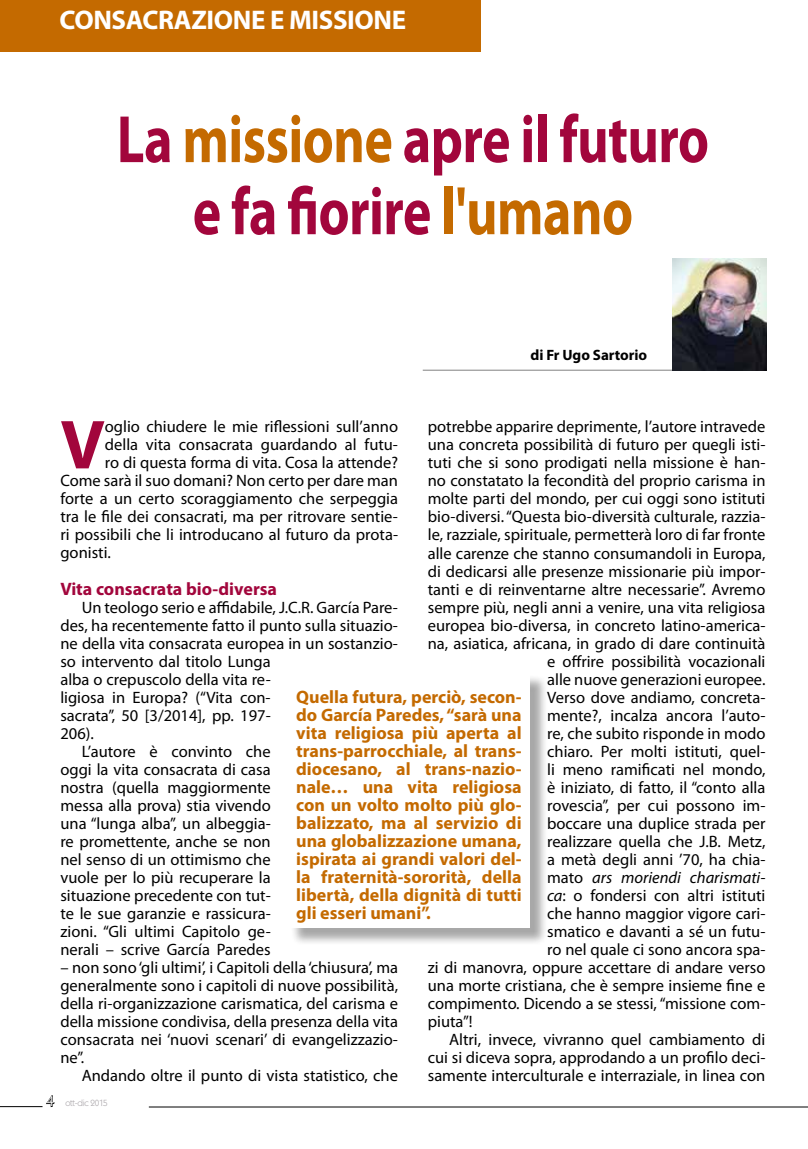
<style>
.page{position:relative;width:808px;height:1149px;background:#fff}
.page>*{position:absolute;margin:0;border:0;box-sizing:border-box;transform-origin:0 0}
.t1{font:700 69.9px "Myriad Pro";color:#a2063c}
.t2{font:700 67.5px/72px "Myriad Pro";letter-spacing:-.01em;color:#a2063c;text-align:center;scale:.8 1}
.t3{font:700 27px "Myriad Pro";letter-spacing:-.015em;color:#fff}
.t4{font:700 18px/18px "Myriad Pro";color:#c46a00;text-align:justify}
.t5{font:700 18px "Myriad Pro";color:#a2063c}
.t6{font:16.5px/18px "Myriad Pro";color:#000;text-align:justify}
.t7{font:italic 16.5px "Myriad Pro";color:#000}
.t8{font:700 15px "Myriad Pro";letter-spacing:-.005em;color:#000}
.t9{font:9px "ITC Kabel Std";letter-spacing:-.03em;color:#aba7ab}
.s1{color:#c46a00}
.s2{font-style:normal}
.s3{font-style:italic}
.s4{font-size:15px;color:#fff}
</style>
<div class="page">
<svg style="left:46px;top:1095px;width:9px;height:11px"></svg>
<hr style="left:0;top:1105px;width:43px;height:1px;background:#000">
<hr style="left:149px;top:1106px;width:659px;height:1px;background:#000">
<div style="left:0;top:0;width:480px;height:51px;background:#c46a00"></div>
<hr style="left:423px;top:370px;width:249px;height:1px;background:#000">
<img style="left:672px;top:258px;width:94px;height:112px">
<div style="left:290px;top:674px;width:259px;height:272px;background:#000;opacity:.5"></div>
<div style="left:288px;top:672px;width:242px;height:255px;background:#fff"></div>
<h3 class="t3" style="left:60px;top:3px;width:348px">CONSACRAZIONE E MISSIONE</h3>
<h2 class="t2" style="left:117px;top:101px;width:742px">La <span class="s1">missione</span> apre il futuro e fa fiorire <span class="s1">l'umano</span></h2>
<p class="t8" style="left:530px;top:345px;width:118px">di Fr Ugo Sartorio</p>
<h1 class="t1" style="left:60px;top:399px;width:46px">V</h1>
<p class="t6" style="left:105px;top:417px;width:295px">oglio chiudere le mie riflessioni sull’anno</p>
<p class="t6" style="left:428px;top:417px;width:339px">potrebbe apparire deprimente, l’autore intravede</p>
<p class="t6" style="left:428px;top:435px;width:339px">una concreta possibilità di futuro per quegli isti-</p>
<p class="t6" style="left:428px;top:453px;width:339px">tuti che si sono prodigati nella missione è han-</p>
<p class="t6" style="left:428px;top:471px;width:339px">no constatato la fecondità del proprio carisma in</p>
<p class="t6" style="left:428px;top:489px;width:339px">molte parti del mondo, per cui oggi sono istituti</p>
<p class="t6" style="left:428px;top:507px;width:339px">bio-diversi. “Questa bio-diversità culturale, razzia-</p>
<p class="t6" style="left:428px;top:525px;width:339px">le, razziale, spirituale, permetterà loro di far fronte</p>
<p class="t6" style="left:428px;top:543px;width:339px">alle carenze che stanno consumandoli in Europa,</p>
<p class="t6" style="left:428px;top:561px;width:339px">di dedicarsi alle presenze missionarie più impor-</p>
<p class="t6" style="left:428px;top:579px;width:339px">tanti e di reinventarne altre necessarie”. Avremo</p>
<p class="t6" style="left:428px;top:597px;width:339px">sempre più, negli anni a venire, una vita religiosa</p>
<p class="t6" style="left:428px;top:615px;width:339px">europea bio-diversa, in concreto latino-america-</p>
<p class="t6" style="left:428px;top:633px;width:339px">na, asiatica, africana, in grado di dare continuità</p>
<p class="t6" style="left:547px;top:651px;width:220px">e offrire possibilità vocazionali</p>
<p class="t6" style="left:547px;top:669px;width:220px">alle nuove generazioni europee.</p>
<p class="t6" style="left:547px;top:687px;width:220px">Verso dove andiamo, concreta-</p>
<p class="t6" style="left:547px;top:705px;width:220px">mente?, incalza ancora l’auto-</p>
<p class="t6" style="left:547px;top:723px;width:220px">re, che subito risponde in modo</p>
<p class="t6" style="left:547px;top:741px;width:220px">chiaro. Per molti istituti, quel-</p>
<p class="t6" style="left:547px;top:759px;width:220px">li meno ramificati nel mondo,</p>
<p class="t6" style="left:547px;top:777px;width:220px">è iniziato, di fatto, il “conto alla</p>
<p class="t6" style="left:547px;top:795px;width:220px">rovescia”, per cui possono im-</p>
<p class="t6" style="left:547px;top:813px;width:220px">boccare una duplice strada per</p>
<p class="t6" style="left:547px;top:831px;width:220px">realizzare quella che J.B. Metz,</p>
<p class="t6" style="left:547px;top:849px;width:220px">a metà degli anni ’70, ha chia-</p>
<p class="t7" style="left:547px;top:866px;width:220px"><span class="s2">mato</span> ars moriendi charismati-</p>
<p class="t6" style="left:547px;top:885px;width:220px"><span class="s3">ca</span>: o fondersi con altri istituti</p>
<p class="t6" style="left:547px;top:903px;width:220px">che hanno maggior vigore cari-</p>
<p class="t6" style="left:547px;top:921px;width:220px">smatico e davanti a sé un futu-</p>
<p class="t6" style="left:547px;top:939px;width:220px">ro nel quale ci sono ancora spa-</p>
<p class="t6" style="left:428px;top:957px;width:339px">zi di manovra, oppure accettare di andare verso</p>
<p class="t6" style="left:428px;top:975px;width:339px">una morte cristiana, che è sempre insieme fine e</p>
<p class="t6" style="left:428px;top:993px;width:339px">compimento. Dicendo a se stessi, “missione com-</p>
<p class="t6" style="left:428px;top:1011px;width:46px">piuta”!</p>
<p class="t6" style="left:449px;top:1029px;width:318px">Altri, invece, vivranno quel cambiamento di</p>
<p class="t6" style="left:428px;top:1047px;width:339px">cui si diceva sopra, approdando a un profilo deci-</p>
<p class="t6" style="left:428px;top:1065px;width:339px">samente interculturale e interraziale, in linea con</p>
<p class="t6" style="left:105px;top:435px;width:295px">della vita consacrata guardando al futu-</p>
<p class="t6" style="left:105px;top:453px;width:295px">ro di questa forma di vita. Cosa la attende?</p>
<p class="t6" style="left:60px;top:471px;width:339px">Come sarà il suo domani? Non certo per dare man</p>
<p class="t6" style="left:60px;top:489px;width:339px">forte a un certo scoraggiamento che serpeggia</p>
<p class="t6" style="left:60px;top:507px;width:339px">tra le file dei consacrati, ma per ritrovare sentie-</p>
<p class="t6" style="left:60px;top:525px;width:339px">ri possibili che li introducano al futuro da prota-</p>
<p class="t6" style="left:60px;top:543px;width:52px">gonisti.</p>
<p class="t5" style="left:60px;top:576px;width:218px">Vita consacrata bio-diversa</p>
<p class="t6" style="left:82px;top:597px;width:318px">Un teologo serio e affidabile, J.C.R. García Pare-</p>
<p class="t6" style="left:60px;top:615px;width:339px">des, ha recentemente fatto il punto sulla situazio-</p>
<p class="t6" style="left:60px;top:633px;width:339px">ne della vita consacrata europea in un sostanzio-</p>
<p class="t6" style="left:60px;top:651px;width:212px">so intervento dal titolo Lunga</p>
<p class="t6" style="left:60px;top:669px;width:212px">alba o crepuscolo della vita re-</p>
<p class="t6" style="left:60px;top:687px;width:212px">ligiosa in Europa? (“Vita con-</p>
<p class="t6" style="left:60px;top:705px;width:212px">sacrata”, 50 [3/2014], pp. 197-</p>
<p class="t6" style="left:60px;top:723px;width:35px">206).</p>
<p class="t6" style="left:82px;top:741px;width:191px">L’autore è convinto che</p>
<p class="t6" style="left:60px;top:759px;width:212px">oggi la vita consacrata di casa</p>
<p class="t6" style="left:60px;top:777px;width:212px">nostra (quella maggiormente</p>
<p class="t6" style="left:60px;top:795px;width:212px">messa alla prova) stia vivendo</p>
<p class="t6" style="left:60px;top:813px;width:212px">una “lunga alba”, un albeggia-</p>
<p class="t6" style="left:60px;top:831px;width:212px">re promettente, anche se non</p>
<p class="t6" style="left:60px;top:849px;width:212px">nel senso di un ottimismo che</p>
<p class="t6" style="left:60px;top:867px;width:212px">vuole per lo più recuperare la</p>
<p class="t6" style="left:60px;top:885px;width:212px">situazione precedente con tut-</p>
<p class="t6" style="left:60px;top:903px;width:212px">te le sue garanzie e rassicura-</p>
<p class="t6" style="left:60px;top:921px;width:212px">zioni. “Gli ultimi Capitolo ge-</p>
<p class="t6" style="left:60px;top:939px;width:212px">nerali – scrive García Paredes</p>
<p class="t6" style="left:60px;top:957px;width:339px">– non sono ‘gli ultimi’, i Capitoli della ‘chiusura’, ma generalmente sono i capitoli di nuove possibilità, della ri-organizzazione carismatica, del carisma e della missione condivisa, della presenza della vita consacrata nei ‘nuovi scenari’ di evangelizzazio&shy;ne”.</p>
<p class="t6" style="left:82px;top:1065px;width:318px">Andando oltre il punto di vista statistico, che</p>
<p class="t4" style="left:296px;top:686px;width:227px">Quella futura, perciò, secon&shy;do García Paredes, “sarà una vita religiosa più aperta al trans-parrocchiale, al trans&shy;diocesano, al trans-nazio&shy;nale… una vita religiosa con un volto molto più glo&shy;balizzato, ma al servizio di una globalizzazione umana, ispirata ai grandi valori del&shy;la fraternità-sororità, della libertà, della dignità di tutti gli esseri umani”.</p>
<p class="t9" style="left:47px;top:1097px;width:63px"><span class="s4">4</span> ott-dic 2015</p>
</div>
